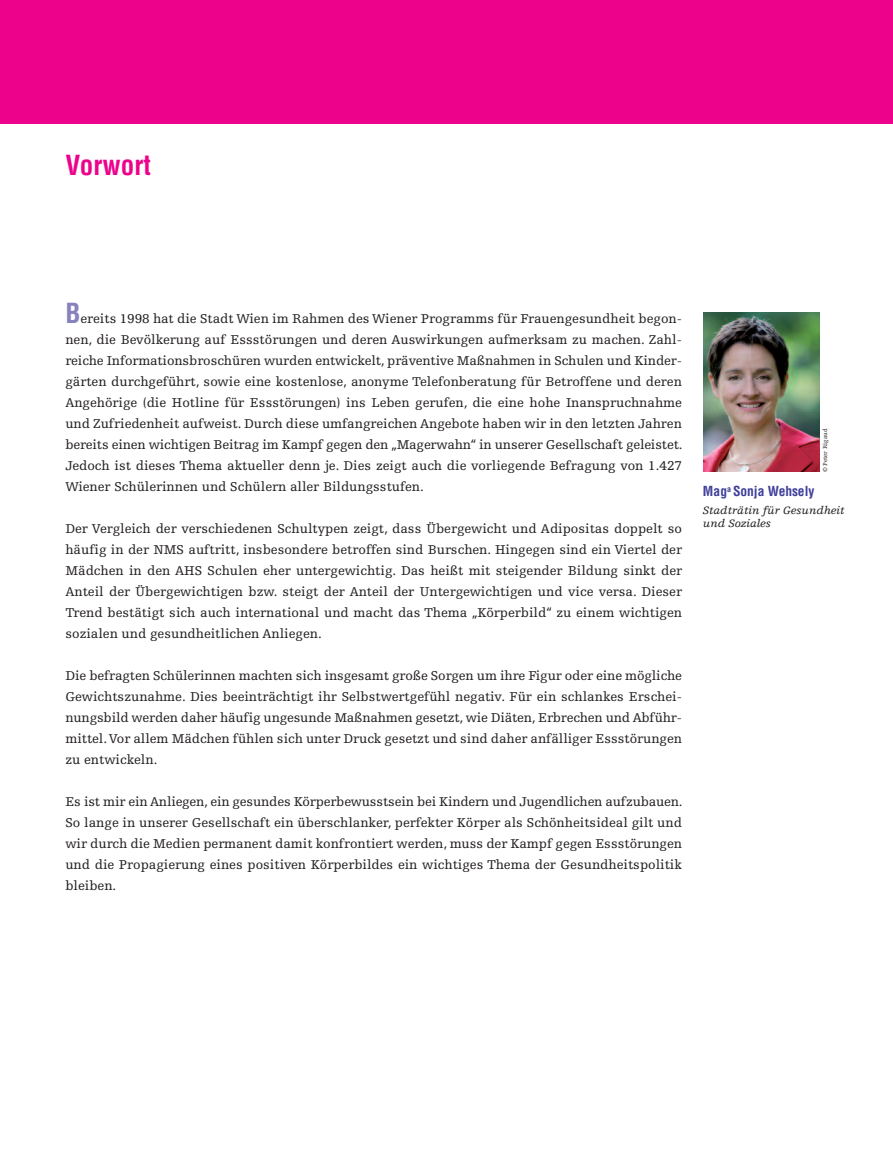
<style>
.page{position:relative;width:893px;height:1149px;background:#fff}
.page>*{position:absolute;margin:0;border:0;box-sizing:border-box;transform-origin:0 0}
.t1{font:700 condensed 27px "Helvetica";color:#ed028c}
.t2{font:13.5px/21px "Egyptienne F";color:#231f20;text-align:justify}
.t3{font:700 condensed 13.5px "Helvetica LT Std";letter-spacing:-.005em;color:#3e3f99}
.t4{font:italic 11.25px/13.5px "Egyptienne F";color:#231f20}
.t5{font:6px "Egyptienne F";letter-spacing:.005em;color:#231f20}
.s1{font-family:"Helvetica";font-weight:700;font-stretch:condensed;font-size:27px;color:#8781bd}
</style>
<div class="page">
<div style="left:0;top:0;width:893px;height:123px;background:#ed028c"></div>
<img style="left:703px;top:312px;width:117px;height:159px">
<h2 class="t1" style="left:65px;top:150px;width:87px">Vorwort</h2>
<p class="t2" style="left:65px;top:308px;width:619px"><span class="s1">B</span>ereits 1998 hat die Stadt Wien im Rahmen des Wiener Programms für Frauengesundheit begon&shy;nen, die Bevölkerung auf Essstörungen und deren Auswirkungen aufmerksam zu machen. Zahl&shy;reiche Informationsbroschüren wurden entwickelt, präventive Maßnahmen in Schulen und Kinder&shy;gärten durchgeführt, sowie eine kostenlose, anonyme Telefonberatung für Betroffene und deren Angehörige (die Hotline für Essstörungen) ins Leben gerufen, die eine hohe Inanspruchnahme und Zufriedenheit aufweist. Durch diese umfangreichen Angebote haben wir in den letzten Jahren bereits einen wichtigen Beitrag im Kampf gegen den „Magerwahn“ in unserer Gesellschaft geleistet.<br>Jedoch ist dieses Thema aktueller denn je. Dies zeigt auch die vorliegende Befragung von 1.427<br>Wiener Schülerinnen und Schülern aller Bildungsstufen.</p>
<p class="t2" style="left:65px;top:518px;width:618px">Der Vergleich der verschiedenen Schultypen zeigt, dass Übergewicht und Adipositas doppelt so häufig in der NMS auftritt, insbesondere betroffen sind Burschen. Hingegen sind ein Viertel der Mädchen in den AHS Schulen eher untergewichtig. Das heißt mit steigender Bildung sinkt der Anteil der Übergewichtigen bzw. steigt der Anteil der Untergewichtigen und vice versa. Dieser Trend bestätigt sich auch international und macht das Thema „Körperbild“ zu einem wichtigen sozialen und gesundheitlichen Anliegen.</p>
<p class="t2" style="left:65px;top:665px;width:618px">Die befragten Schülerinnen machten sich insgesamt große Sorgen um ihre Figur oder eine mögliche Gewichtszunahme. Dies beeinträchtigt ihr Selbstwertgefühl negativ. Für ein schlankes Erschei&shy;nungsbild werden daher häufig ungesunde Maßnahmen gesetzt, wie Diäten, Erbrechen und Abführ&shy;mittel.Vor allem Mädchen fühlen sich unter Druck gesetzt und sind daher anfälliger Essstörungen zu entwickeln.</p>
<p class="t2" style="left:65px;top:791px;width:619px">Es ist mir ein Anliegen, ein gesundes Körperbewusstsein bei Kindern und Jugendlichen aufzubauen.<br>So lange in unserer Gesellschaft ein überschlanker, perfekter Körper als Schönheitsideal gilt und wir durch die Medien permanent damit konfrontiert werden, muss der Kampf gegen Essstörungen und die Propagierung eines positiven Körperbildes ein wichtiges Thema der Gesundheitspolitik bleiben.</p>
<p class="t5" style="left:823px;top:472px;width:45px;rotate:-90deg">© Peter Rigaud</p>
<p class="t3" style="left:703px;top:485px;width:113px">Mag<sup>a</sup> Sonja Wehsely</p>
<p class="t4" style="left:703px;top:504px;width:143px">Stadträtin für Gesundheit und Soziales</p>
</div>
